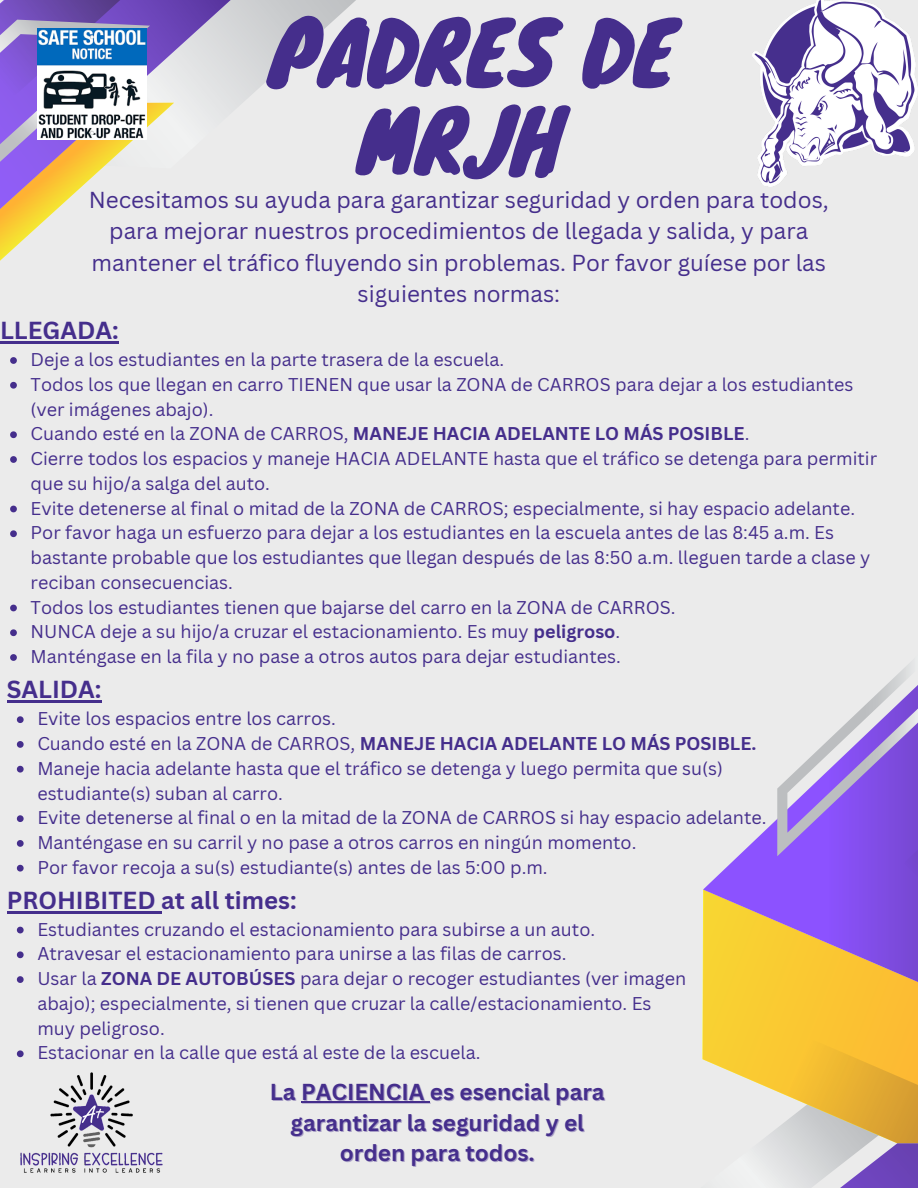
<style>
.page{position:relative;width:918px;height:1188px;background:#fff}
.page>*{position:absolute;margin:0;border:0;box-sizing:border-box;transform-origin:0 0}
.t1{font:84px "Knewave";color:#452e8c}
.t2{font:700 24px "Canva Sans";color:#452e8c}
.t3{font:22.5px/31.5px "Canva Sans";color:#452e8c;text-align:center}
.t4{font:700 22.5px/30.3px "Canva Sans";color:#452e8c;text-align:center}
.t5{font:18px/24.8px "Canva Sans";color:#452e8c}
.t6{font:700 18px "Canva Sans";color:#452e8c}
.s1{font-weight:400}
.s2{font-weight:700}
.s3{color:rgb(69 46 140/.4)}
</style>
<div class="page">
<img style="left:0;top:0;width:918px;height:1188px">
<hr style="left:301px;top:1102px;width:129px;height:1px;background:#452e8c">
<p class="t1" style="left:269px;top:-16px;width:409px">PADRES DE</p>
<p class="t1" style="left:358px;top:73px;width:205px">MRJH</p>
<p class="t3" style="left:89px;top:183px;width:742px">Necesitamos su ayuda para garantizar seguridad y orden para todos, para mejorar nuestros procedimientos de llegada y salida, y para mantener el tráfico fluyendo sin problemas. Por favor guíese por las siguientes normas:</p>
<p class="t2" style="left:0;top:313px;width:120px">LLEGADA:</p>
<p class="t5" style="left:31px;top:347px;width:475px">Deje a los estudiantes en la parte trasera de la escuela.</p>
<p class="t5" style="left:31px;top:372px;width:824px">Todos los que llegan en carro TIENEN que usar la ZONA de CARROS para dejar a los estudiantes (ver imágenes abajo).</p>
<p class="t6" style="left:31px;top:421px;width:721px"><span class="s1">Cuando esté en la ZONA de CARROS,</span> MANEJE HACIA ADELANTE LO MÁS POSIBLE<span class="s1">.</span></p>
<p class="t5" style="left:31px;top:446px;width:848px">Cierre todos los espacios y maneje HACIA ADELANTE hasta que el tráfico se detenga para permitir que su hijo/a salga del auto.</p>
<p class="t5" style="left:31px;top:495px;width:826px">Evite detenerse al final o mitad de la ZONA de CARROS; especialmente, si hay espacio adelante.</p>
<p class="t5" style="left:31px;top:520px;width:841px">Por favor haga un esfuerzo para dejar a los estudiantes en la escuela antes de las 8:45 a.m. Es bastante probable que los estudiantes que llegan después de las 8:50 a.m. lleguen tarde a clase y reciban consecuencias.</p>
<p class="t5" style="left:31px;top:594px;width:647px">Todos los estudiantes tienen que bajarse del carro en la ZONA de CARROS.</p>
<p class="t5" style="left:31px;top:619px;width:591px">NUNCA deje a su hijo/a cruzar el estacionamiento. Es muy <span class="s2">peligroso</span>.</p>
<p class="t5" style="left:31px;top:644px;width:592px">Manténgase en la fila y no pase a otros autos para dejar estudiantes.</p>
<p class="t2" style="left:7px;top:673px;width:96px">SALIDA:</p>
<p class="t5" style="left:37px;top:706px;width:300px">Evite los espacios entre los carros.</p>
<p class="t6" style="left:37px;top:731px;width:721px"><span class="s1">Cuando esté en la ZONA de CARROS,</span> MANEJE HACIA ADELANTE LO MÁS POSIBLE.</p>
<p class="t5" style="left:37px;top:755px;width:687px">Maneje hacia adelante hasta que el tráfico se detenga y luego permita que su(s) estudiante(s) suban al carro.</p>
<p class="t5" style="left:37px;top:805px;width:731px">Evite detenerse al final o en la mitad de la ZONA de CARROS si hay espacio adelante.</p>
<p class="t5" style="left:37px;top:830px;width:601px">Manténgase en su carril y no pase a otros carros en ningún momento.</p>
<p class="t5" style="left:37px;top:854px;width:512px">Por favor recoja a su(s) estudiante(s) antes de las 5:00 p.m.</p>
<p class="t2" style="left:7px;top:883px;width:291px">PROHIBITED at all times:</p>
<p class="t5" style="left:37px;top:916px;width:559px">Estudiantes cruzando el estacionamiento para subirse a un auto.</p>
<p class="t5" style="left:37px;top:941px;width:531px">Atravesar el estacionamiento para unirse a las filas de carros.</p>
<p class="t5" style="left:37px;top:966px;width:650px">Usar la <span class="s2">ZONA DE AUTOBÚSES</span> para dejar o recoger estudiantes (ver imagen abajo); especialmente, si tienen que cruzar la calle/estacionamiento. Es muy peligroso.</p>
<p class="t5" style="left:37px;top:1040px;width:445px">Estacionar en la calle que está al este de la escuela.</p>
<p class="t4" style="left:271px;top:1077px;width:335px"><span class="s3">La</span> PACIENCIA es esencial para garantizar la seguridad y el orden para todos.</p>
</div>
